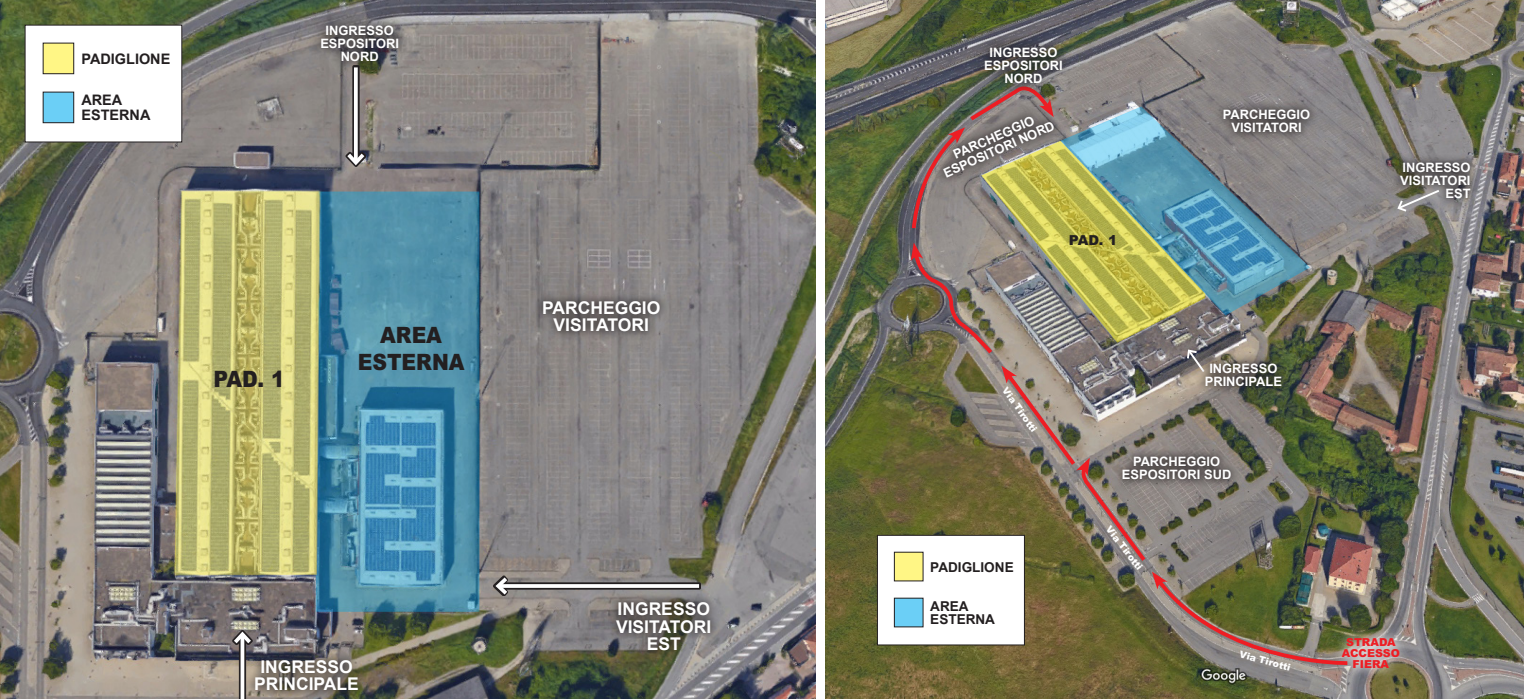
<style>
.page{position:relative;width:1524px;height:699px;background:#fff}
.page>*{position:absolute;margin:0;border:0;box-sizing:border-box;transform-origin:0 0}
.t1{font:900 22.5px "Arial MT Std";color:#231f20;scale:.9 1}
.t2{font:700 17.5px "Arial";color:#fff}
.t3{font:700 14.5px "Arial";color:#231f20}
.t4{font:900 13.75px "Arial MT Std";color:#231f20}
.t5{font:700 13.62px "Arial";color:#231f20}
.t6{font:700 12.88px "Arial";color:#fff}
.t7{font:900 11px "Arial MT Std";color:#ee1d23}
.t8{font:900 9.5px "Arial MT Std";color:#fff}
</style>
<div class="page">
<img style="left:826px;top:0;width:698px;height:698px">
<img style="left:1068px;top:106px;width:242px;height:209px">
<img style="left:1001px;top:365px;width:148px;height:199px">
<svg style="left:910px;top:242px;width:84px;height:114px"></svg>
<img style="left:981px;top:141px;width:224px;height:201px">
<div style="left:1391px;top:154px;width:88px;height:53px;background:#231f20;opacity:.75"></div>
<svg style="left:1396px;top:188px;width:45px;height:25px"></svg>
<svg style="left:1185px;top:347px;width:21px;height:27px"></svg>
<img style="left:910px;top:81px;width:158px;height:151px">
<div style="left:1113px;top:447px;width:127px;height:41px;background:#231f20;opacity:.75"></div>
<div style="left:877px;top:535px;width:147px;height:109px;background:#fff"></div>
<div style="left:877px;top:534px;width:147px;height:110px;border:1px solid #231f20"></div>
<div style="left:894px;top:597px;width:29px;height:29px;background:#6bcff6"></div>
<div style="left:894px;top:551px;width:29px;height:29px;background:#fff685"></div>
<div style="left:1195px;top:353px;width:96px;height:43px;background:#231f20;opacity:.75"></div>
<div style="left:1331px;top:626px;width:79px;height:53px;background:#fff;opacity:.65"></div>
<img style="left:1152px;top:571px;width:199px;height:95px">
<div style="left:973px;top:35px;width:101px;height:60px;background:#231f20;opacity:.75"></div>
<img style="left:0;top:0;width:815px;height:698px">
<div style="left:533px;top:291px;width:136px;height:49px;background:#231f20;opacity:.75"></div>
<div style="left:25px;top:25px;width:157px;height:117px;background:#fff"></div>
<div style="left:43px;top:92px;width:31px;height:31px;background:#6bcff6"></div>
<div style="left:43px;top:92px;width:31px;height:31px;border:1px solid #231f20"></div>
<div style="left:43px;top:43px;width:31px;height:31px;background:#fff685"></div>
<div style="left:43px;top:43px;width:31px;height:31px;border:1px solid #231f20"></div>
<svg style="left:232px;top:646px;width:21px;height:52px"></svg>
<hr style="left:241px;top:633px;width:3px;height:65px;background:#fff">
<svg style="left:230px;top:628px;width:25px;height:18px"></svg>
<div style="left:245px;top:649px;width:123px;height:49px;background:#231f20;opacity:.75"></div>
<div style="left:607px;top:592px;width:113px;height:67px;background:#231f20;opacity:.75"></div>
<svg style="left:511px;top:575px;width:190px;height:20px"></svg>
<svg style="left:511px;top:583px;width:188px;height:4px"></svg>
<svg style="left:493px;top:573px;width:18px;height:25px"></svg>
<div style="left:309px;top:13px;width:102px;height:60px;background:#231f20;opacity:.75"></div>
<svg style="left:345px;top:66px;width:21px;height:83px"></svg>
<svg style="left:354px;top:67px;width:4px;height:82px"></svg>
<svg style="left:343px;top:149px;width:25px;height:19px"></svg>
<div style="left:1214px;top:100px;width:105px;height:42px;background:#231f20;opacity:.75"></div>
<p class="t3" style="left:81px;top:49px;width:90px">PADIGLIONE</p>
<p class="t3" style="left:81px;top:91px;width:42px">AREA</p>
<p class="t3" style="left:81px;top:105px;width:71px">ESTERNA</p>
<p class="t6" style="left:326px;top:22px;width:70px">INGRESSO</p>
<p class="t6" style="left:320px;top:35px;width:80px">ESPOSITORI</p>
<p class="t6" style="left:341px;top:48px;width:39px">NORD</p>
<p class="t1" style="left:213px;top:364px;width:80px">PAD. 1</p>
<p class="t1" style="left:380px;top:320px;width:70px">AREA</p>
<p class="t1" style="left:358px;top:347px;width:120px">ESTERNA</p>
<p class="t2" style="left:542px;top:296px;width:120px">PARCHEGGIO</p>
<p class="t2" style="left:554px;top:313px;width:97px">VISITATORI</p>
<p class="t2" style="left:260px;top:654px;width:94px">INGRESSO</p>
<p class="t2" style="left:254px;top:672px;width:106px">PRINCIPALE</p>
<p class="t2" style="left:617px;top:597px;width:94px">INGRESSO</p>
<p class="t2" style="left:616px;top:614px;width:97px">VISITATORI</p>
<p class="t2" style="left:647px;top:632px;width:36px">EST</p>
<p class="t6" style="left:989px;top:44px;width:70px">INGRESSO</p>
<p class="t6" style="left:984px;top:57px;width:80px">ESPOSITORI</p>
<p class="t6" style="left:1004px;top:70px;width:39px">NORD</p>
<p class="t6" style="left:950px;top:147px;width:89px;rotate:-24deg">PARCHEGGIO</p>
<p class="t6" style="left:940px;top:166px;width:122px;rotate:-24deg">ESPOSITORI NORD</p>
<p class="t4" style="left:1069px;top:231px;width:50px">PAD. 1</p>
<p class="t6" style="left:1223px;top:106px;width:89px">PARCHEGGIO</p>
<p class="t6" style="left:1231px;top:119px;width:72px">VISITATORI</p>
<p class="t6" style="left:1402px;top:159px;width:70px">INGRESSO</p>
<p class="t6" style="left:1400px;top:172px;width:72px">VISITATORI</p>
<p class="t6" style="left:1445px;top:185px;width:27px">EST</p>
<p class="t8" style="left:1009px;top:384px;width:54px;rotate:55deg">Via Tirotti</p>
<p class="t5" style="left:930px;top:557px;width:85px">PADIGLIONE</p>
<p class="t5" style="left:930px;top:596px;width:40px">AREA</p>
<p class="t5" style="left:930px;top:610px;width:66px">ESTERNA</p>
<p class="t6" style="left:1209px;top:360px;width:70px">INGRESSO</p>
<p class="t6" style="left:1205px;top:372px;width:79px">PRINCIPALE</p>
<p class="t6" style="left:1133px;top:453px;width:89px">PARCHEGGIO</p>
<p class="t6" style="left:1122px;top:466px;width:111px">ESPOSITORI SUD</p>
<p class="t8" style="left:1113px;top:523px;width:54px;rotate:52deg">Via Tirotti</p>
<p class="t8" style="left:1241px;top:647px;width:54px;rotate:15deg">Via Tirotti</p>
<p class="t7" style="left:1346px;top:635px;width:51px">STRADA</p>
<p class="t7" style="left:1341px;top:646px;width:60px">ACCESSO</p>
<p class="t7" style="left:1352px;top:657px;width:38px">FIERA</p>
</div>
